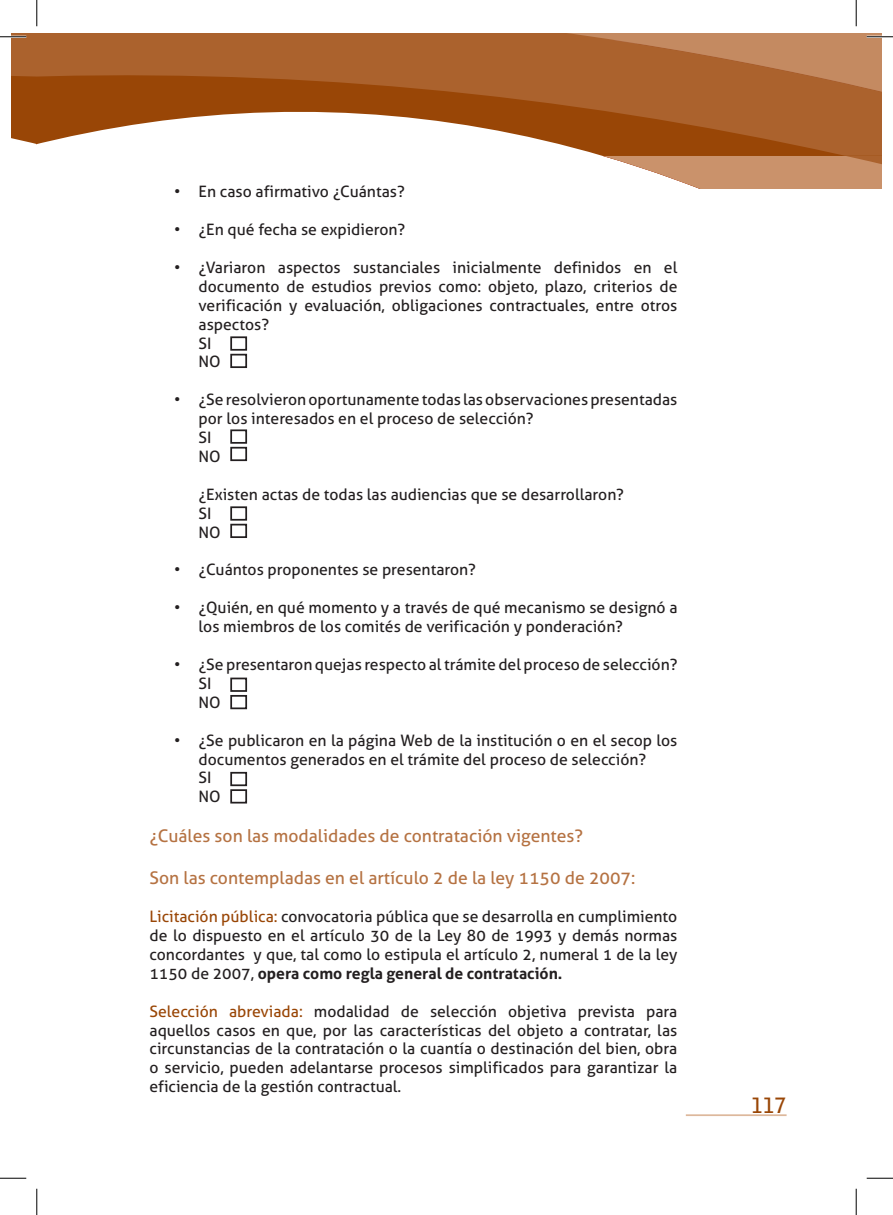
<style>
.page{position:relative;width:893px;height:1215px;background:#fff}
.page>*{position:absolute;margin:0;border:0;box-sizing:border-box;transform-origin:0 0}
.t1{font:700 21px "Bell Gothic Std";color:#994606}
.t2{font:17.5px "Aller";color:#b57242}
.t3{font:15.75px/18.9px "Aller";color:#231f20}
.s1{color:#994606}
.s2{font-weight:700}
</style>
<div class="page">
<svg style="left:37px;top:33px;width:843px;height:123px"></svg>
<svg style="left:602px;top:155px;width:278px;height:33px"></svg>
<hr style="left:685px;top:1114px;width:101px;height:2px;background:#ddb89c">
<div style="left:230px;top:336px;width:17px;height:15px;border:2px solid #231f20"></div>
<div style="left:230px;top:354px;width:17px;height:14px;border:2px solid #231f20"></div>
<div style="left:230px;top:429px;width:17px;height:15px;border:2px solid #231f20"></div>
<div style="left:230px;top:447px;width:17px;height:14px;border:2px solid #231f20"></div>
<div style="left:230px;top:506px;width:17px;height:14px;border:2px solid #231f20"></div>
<div style="left:230px;top:524px;width:17px;height:14px;border:2px solid #231f20"></div>
<div style="left:230px;top:677px;width:17px;height:15px;border:2px solid #231f20"></div>
<div style="left:230px;top:695px;width:17px;height:14px;border:2px solid #231f20"></div>
<div style="left:230px;top:772px;width:17px;height:14px;border:2px solid #231f20"></div>
<div style="left:230px;top:789px;width:17px;height:14px;border:2px solid #231f20"></div>
<svg style="left:0;top:33px;width:37px;height:112px"></svg>
<svg style="left:516px;top:33px;width:376px;height:81px;background:#b3703f"></svg>
<svg style="left:0;top:1177px;width:26px;height:1px"></svg>
<svg style="left:866px;top:1177px;width:26px;height:1px"></svg>
<svg style="left:36px;top:0;width:1px;height:26px"></svg>
<svg style="left:36px;top:1188px;width:1px;height:26px"></svg>
<svg style="left:855px;top:0;width:1px;height:26px"></svg>
<svg style="left:855px;top:1188px;width:1px;height:26px"></svg>
<p class="t3" style="left:174px;top:182px;width:232px">• En caso afirmativo ¿Cuántas?</p>
<p class="t3" style="left:174px;top:220px;width:232px">• ¿En qué fecha se expidieron?</p>
<p class="t3" style="left:198px;top:258px;width:480px;text-indent:-25px">• ¿Variaron aspectos sustanciales inicialmente definidos en el documento de estudios previos como: objeto, plazo, criterios de verificación y evaluación, obligaciones contractuales, entre otros aspectos?<br>SI<br>NO</p>
<p class="t3" style="left:198px;top:390px;width:480px;text-indent:-25px">• ¿Se resolvieron oportunamente todas las observaciones presentadas por los interesados en el proceso de selección?<br>SI<br>NO</p>
<p class="t3" style="left:198px;top:485px;width:426px">¿Existen actas de todas las audiencias que se desarrollaron?<br>SI<br>NO</p>
<p class="t3" style="left:174px;top:560px;width:303px">• ¿Cuántos proponentes se presentaron?</p>
<p class="t3" style="left:198px;top:598px;width:480px;text-indent:-25px">• ¿Quién, en qué momento y a través de qué mecanismo se designó a los miembros de los comités de verificación y ponderación?</p>
<p class="t3" style="left:198px;top:655px;width:480px;text-indent:-25px">• ¿Se presentaron quejas respecto al trámite del proceso de selección?<br>SI<br>NO</p>
<p class="t3" style="left:198px;top:730px;width:480px;text-indent:-25px">• ¿Se publicaron en la página Web de la institución o en el secop los documentos generados en el trámite del proceso de selección?<br>SI<br>NO</p>
<p class="t2" style="left:149px;top:825px;width:435px">¿Cuáles son las modalidades de contratación vigentes?</p>
<p class="t2" style="left:149px;top:867px;width:487px">Son las contempladas en el artículo 2 de la ley 1150 de 2007:</p>
<p class="t3" style="left:149px;top:907px;width:529px;text-align:justify"><span class="s1">Licitación pública:</span> convocatoria pública que se desarrolla en cumplimiento de lo dispuesto en el artículo 30 de la Ley 80 de 1993 y demás normas concordantes y que, tal como lo estipula el artículo 2, numeral 1 de la ley 1150 de 2007, <span class="s2">opera como regla general de contratación.</span></p>
<p class="t3" style="left:149px;top:1001px;width:529px;text-align:justify"><span class="s1">Selección abreviada:</span> modalidad de selección objetiva prevista para aquellos casos en que, por las características del objeto a contratar, las circunstancias de la contratación o la cuantía o destinación del bien, obra o servicio, pueden adelantarse procesos simplificados para garantizar la eficiencia de la gestión contractual.</p>
<h1 class="t1" style="left:751px;top:1092px;width:37px">117</h1>
</div>
